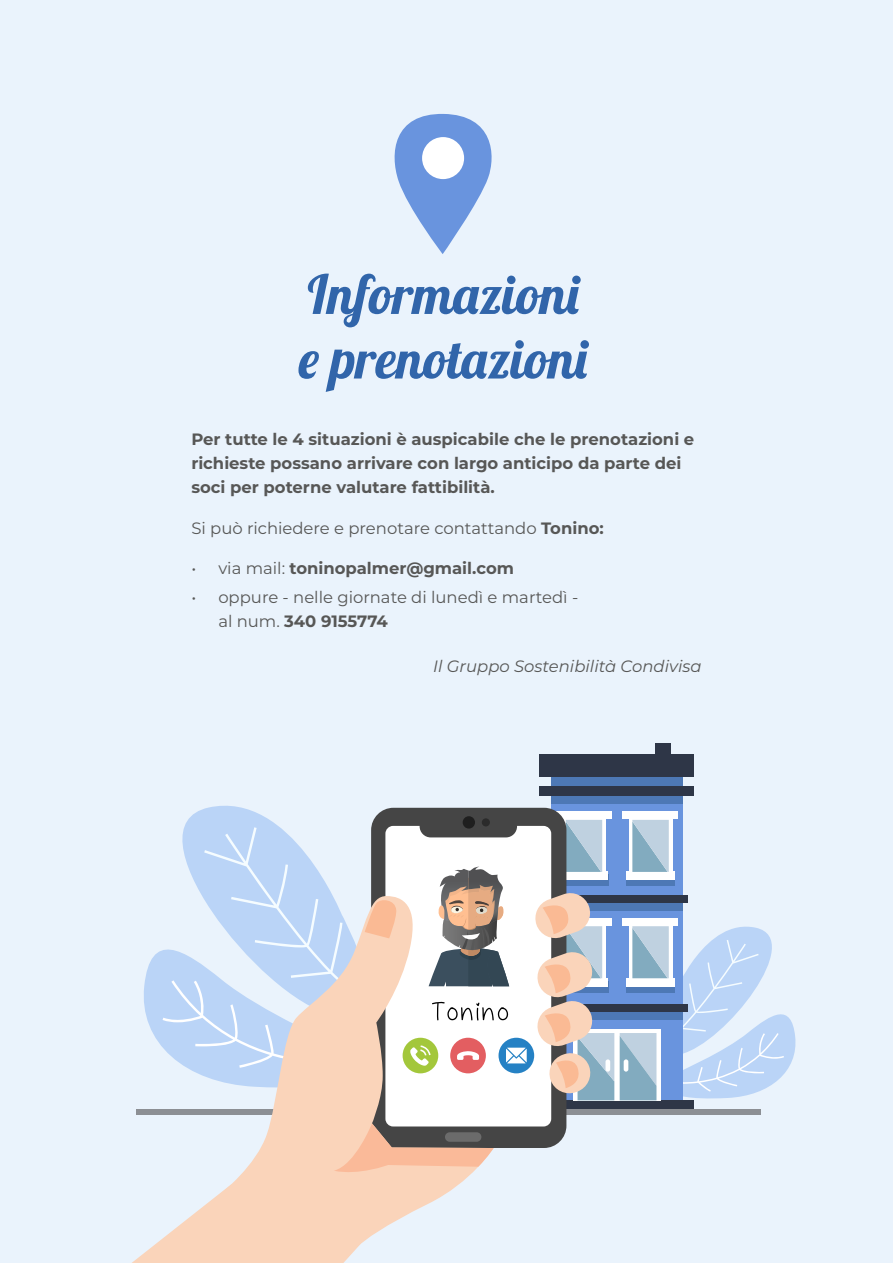
<style>
.page{position:relative;width:893px;height:1263px;background:#eaf3fc}
.page>*{position:absolute;margin:0;border:0;box-sizing:border-box;transform-origin:0 0}
.t1{font:53.85px/64.5px "Lobster 1.4";color:#3165aa}
.t2{font:700 16.5px/23.9px "Montserrat";color:#575756}
.t3{font:16.5px/23.9px "Montserrat";color:#575756}
.t4{font:italic 16.5px "Montserrat";color:#575756}
.s1{font-weight:700}
.s2{font-weight:400}
</style>
<div class="page">
<svg style="left:394px;top:114px;width:98px;height:140px"></svg>
<div style="left:422px;top:137px;width:42px;height:42px;background:#fff;border-radius:50%"></div>
<svg style="left:184px;top:805px;width:222px;height:22px"></svg>
<svg style="left:144px;top:827px;width:189px;height:255px"></svg>
<div style="left:551px;top:766px;width:132px;height:335px;background:#6994de"></div>
<div style="left:551px;top:766px;width:132px;height:38px;background:#4d78b5"></div>
<div style="left:551px;top:896px;width:132px;height:15px;background:#4d78b5"></div>
<div style="left:540px;top:754px;width:154px;height:22px;background:#2e3647"></div>
<div style="left:540px;top:786px;width:154px;height:10px;background:#2e3647"></div>
<div style="left:546px;top:895px;width:142px;height:7px;background:#2e3647"></div>
<div style="left:551px;top:1005px;width:132px;height:15px;background:#4d78b5"></div>
<div style="left:546px;top:1004px;width:142px;height:7px;background:#2e3647"></div>
<div style="left:655px;top:744px;width:16px;height:18px;background:#2e3647"></div>
<div style="left:540px;top:1100px;width:154px;height:10px;background:#2e3647"></div>
<div style="left:560px;top:874px;width:48px;height:11px;background:#4d78b5"></div>
<div style="left:626px;top:874px;width:49px;height:11px;background:#4d78b5"></div>
<div style="left:623px;top:811px;width:55px;height:8px;background:#fff"></div>
<div style="left:629px;top:816px;width:43px;height:57px;background:#fff"></div>
<div style="left:626px;top:871px;width:49px;height:9px;background:#fff"></div>
<svg style="left:632px;top:820px;width:37px;height:52px;background:#a4c0d1"></svg>
<div style="left:556px;top:811px;width:55px;height:8px;background:#fff"></div>
<div style="left:562px;top:816px;width:44px;height:57px;background:linear-gradient(to right,#fcfcfc,#feffff)"></div>
<div style="left:559px;top:871px;width:49px;height:9px;background:#fff"></div>
<svg style="left:566px;top:820px;width:36px;height:52px;background:#a2becf"></svg>
<svg style="left:614px;top:1029px;width:6px;height:71px"></svg>
<svg style="left:620px;top:918px;width:176px;height:182px"></svg>
<hr style="left:624px;top:1059px;width:4px;height:12px;background:#fff;border-radius:2px">
<div style="left:136px;top:1109px;width:625px;height:5px;background:#8c8f94"></div>
<div style="left:371px;top:808px;width:195px;height:340px;background:#454545;border-radius:22px"></div>
<div style="left:463px;top:816px;width:12px;height:12px;background:#1f1f1f;border-radius:50%"></div>
<div style="left:482px;top:818px;width:8px;height:8px;background:#2b2b2b;border-radius:50%"></div>
<svg style="left:385px;top:826px;width:166px;height:300px;background:#f1f1f1"></svg>
<svg style="left:221px;top:896px;width:273px;height:367px"></svg>
<svg style="left:132px;top:1184px;width:171px;height:79px"></svg>
<svg style="left:365px;top:898px;width:32px;height:40px"></svg>
<svg style="left:334px;top:1123px;width:160px;height:53px"></svg>
<svg style="left:533px;top:891px;width:81px;height:209px"></svg>
<div style="left:403px;top:1038px;width:35px;height:35px;background:#a3c73b;border-radius:50%"></div>
<svg style="left:410px;top:1045px;width:21px;height:21px"></svg>
<div style="left:450px;top:1038px;width:36px;height:35px;background:#e35e61;border-radius:50%"></div>
<svg style="left:457px;top:1051px;width:22px;height:9px"></svg>
<svg style="left:498px;top:1038px;width:36px;height:35px"></svg>
<svg style="left:506px;top:1048px;width:21px;height:15px"></svg>
<svg style="left:429px;top:867px;width:80px;height:120px;background:#9f9a95"></svg>
<svg style="left:432px;top:1001px;width:76px;height:19px"></svg>
<h1 class="t1" style="left:299px;top:261px;width:289px">Informazioni e prenotazioni</h1>
<p class="t2" style="left:191px;top:426px;width:504px">Per tutte le 4 situazioni è auspicabile che le prenotazioni e richieste possano arrivare con largo anticipo da parte dei soci per poterne valutare fattibilità.</p>
<p class="t3" style="left:191px;top:515px;width:414px">Si può richiedere e prenotare contattando <span class="s1">Tonino:</span></p>
<p class="t2" style="left:191px;top:556px;width:324px"><span class="s2">• via mail:</span> toninopalmer@gmail.com</p>
<p class="t3" style="left:218px;top:584px;width:361px;text-indent:-27px">• oppure - nelle giornate di lunedì e martedì - al num. <span class="s1">340 9155774</span></p>
<p class="t4" style="left:433px;top:654px;width:270px">Il Gruppo Sostenibilità Condivisa</p>
</div>
